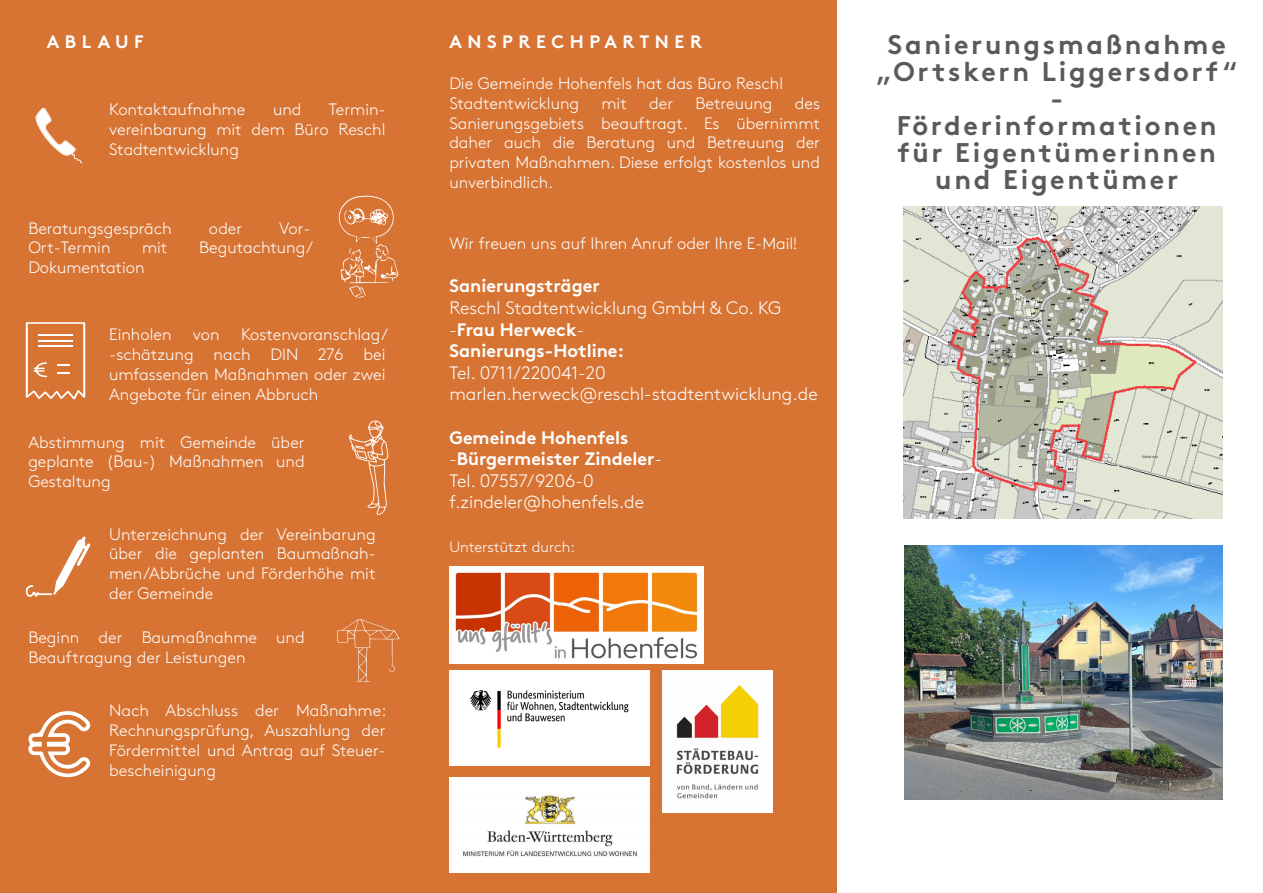
<style>
.page{position:relative;width:1263px;height:893px;background:#fff}
.page>*{position:absolute;margin:0;border:0;box-sizing:border-box;transform-origin:0 0}
.t1{font:700 27px "RS Brown TT";letter-spacing:.1em;color:#5a5a5a}
.t2{font:18px "RS Brown TT";color:#fff}
.t3{font:700 18px "RS Brown TT";color:#fff}
.t4{font:700 18px "RS Brown TT";letter-spacing:.31em;color:#fff}
.t5{font:16.5px/19.8px "RS Brown TT";color:#fff;text-align:justify}
.t6{font:15px "RS Brown TT";color:#fff}
.s1{font-weight:400}
</style>
<div class="page">
<div style="left:412px;top:0;width:426px;height:893px;background:#d77434"></div>
<div style="left:0;top:0;width:412px;height:893px;background:#d77434"></div>
<img style="left:449px;top:777px;width:200px;height:96px">
<img style="left:662px;top:670px;width:111px;height:142px">
<svg style="left:35px;top:107px;width:48px;height:57px"></svg>
<svg style="left:339px;top:196px;width:60px;height:102px"></svg>
<svg style="left:26px;top:322px;width:59px;height:77px"></svg>
<svg style="left:349px;top:420px;width:39px;height:95px"></svg>
<svg style="left:26px;top:536px;width:64px;height:61px"></svg>
<svg style="left:337px;top:619px;width:63px;height:63px"></svg>
<svg style="left:28px;top:711px;width:63px;height:67px"></svg>
<img style="left:904px;top:206px;width:318px;height:312px">
<img style="left:449px;top:567px;width:254px;height:96px">
<img style="left:904px;top:545px;width:318px;height:254px">
<img style="left:449px;top:670px;width:200px;height:95px">
<p class="t3" style="left:47px;top:30px;width:98px">ABLAUF</p>
<p class="t5" style="left:109px;top:100px;width:138px">Kontaktaufnahme</p>
<p class="t5" style="left:273px;top:100px;width:30px">und</p>
<p class="t5" style="left:109px;top:100px;width:278px;text-indent:220px">Termin&shy;vereinbarung mit dem Büro Reschl Stadtentwicklung</p>
<p class="t5" style="left:28px;top:218px;width:145px">Beratungsgespräch</p>
<p class="t5" style="left:209px;top:218px;width:35px">oder</p>
<p class="t5" style="left:279px;top:218px;width:33px">Vor-</p>
<p class="t5" style="left:28px;top:238px;width:84px">Ort-Termin</p>
<p class="t5" style="left:142px;top:238px;width:27px">mit</p>
<p class="t5" style="left:199px;top:238px;width:115px">Begutachtung/</p>
<p class="t5" style="left:28px;top:258px;width:118px">Dokumentation</p>
<p class="t5" style="left:109px;top:325px;width:280px;text-align:left;text-indent:132px">Kostenvoranschlag/ -schätzung nach DIN 276 bei umfassenden Maßnahmen oder zwei<br>Angebote für einen Abbruch</p>
<p class="t5" style="left:109px;top:325px;width:64px">Einholen</p>
<p class="t5" style="left:193px;top:325px;width:28px">von</p>
<p class="t5" style="left:28px;top:432px;width:278px">Abstimmung mit Gemeinde über geplante (Bau-) Maßnahmen und Gestaltung</p>
<p class="t5" style="left:109px;top:524px;width:268px">Unterzeichnung der Vereinbarung über die geplanten Baumaßnah&shy;men/Abbrüche und Förderhöhe mit der Gemeinde</p>
<p class="t5" style="left:28px;top:627px;width:278px">Beginn der Baumaßnahme und<br>Beauftragung der Leistungen</p>
<p class="t5" style="left:109px;top:701px;width:279px">Nach Abschluss der Maßnahme:<br>Rechnungsprüfung, Auszahlung der Fördermittel und Antrag auf Steuer&shy;bescheinigung</p>
<p class="t4" style="left:449px;top:30px;width:254px">ANSPRECHPARTNER</p>
<p class="t5" style="left:449px;top:74px;width:335px">Die Gemeinde Hohenfels hat das Büro Reschl</p>
<p class="t5" style="left:449px;top:93px;width:131px">Stadtentwicklung</p>
<p class="t5" style="left:601px;top:93px;width:27px">mit</p>
<p class="t5" style="left:649px;top:93px;width:25px">der</p>
<p class="t5" style="left:695px;top:93px;width:79px">Betreuung</p>
<p class="t5" style="left:449px;top:93px;width:372px;text-indent:345px">des Sanierungsgebiets beauftragt. Es übernimmt daher auch die Beratung und Betreuung der privaten Maßnahmen. Diese erfolgt kostenlos und unverbindlich.</p>
<p class="t5" style="left:449px;top:234px;width:349px">Wir freuen uns auf Ihren Anruf oder Ihre E-Mail!</p>
<p class="t3" style="left:449px;top:275px;width:152px">Sanierungsträger</p>
<p class="t2" style="left:449px;top:298px;width:333px">Reschl Stadtentwicklung GmbH &amp; Co. KG</p>
<p class="t3" style="left:449px;top:318px;width:136px"><span class="s1">-</span>Frau Herweck<span class="s1">-</span></p>
<p class="t3" style="left:449px;top:340px;width:176px">Sanierungs-Hotline:</p>
<p class="t2" style="left:449px;top:362px;width:158px">Tel. 0711/220041-20</p>
<p class="t2" style="left:449px;top:384px;width:370px">marlen.herweck@reschl-stadtentwicklung.de</p>
<p class="t3" style="left:449px;top:426px;width:181px">Gemeinde Hohenfels</p>
<p class="t3" style="left:449px;top:448px;width:214px"><span class="s1">-</span>Bürgermeister Zindeler<span class="s1">-</span></p>
<p class="t2" style="left:449px;top:470px;width:146px">Tel. 07557/9206-0</p>
<p class="t2" style="left:449px;top:492px;width:196px">f.zindeler@hohenfels.de</p>
<p class="t6" style="left:449px;top:538px;width:127px">Unterstützt durch:</p>
<p class="t1" style="left:888px;top:28px;width:340px">Sanierungsmaßnahme</p>
<p class="t1" style="left:876px;top:55px;width:363px">„Ortskern Liggersdorf“</p>
<p class="t1" style="left:1050px;top:82px;width:14px">-</p>
<p class="t1" style="left:897px;top:109px;width:321px">Förderinformationen</p>
<p class="t1" style="left:897px;top:136px;width:320px">für Eigentümerinnen</p>
<p class="t1" style="left:935px;top:163px;width:244px">und Eigentümer</p>
</div>
